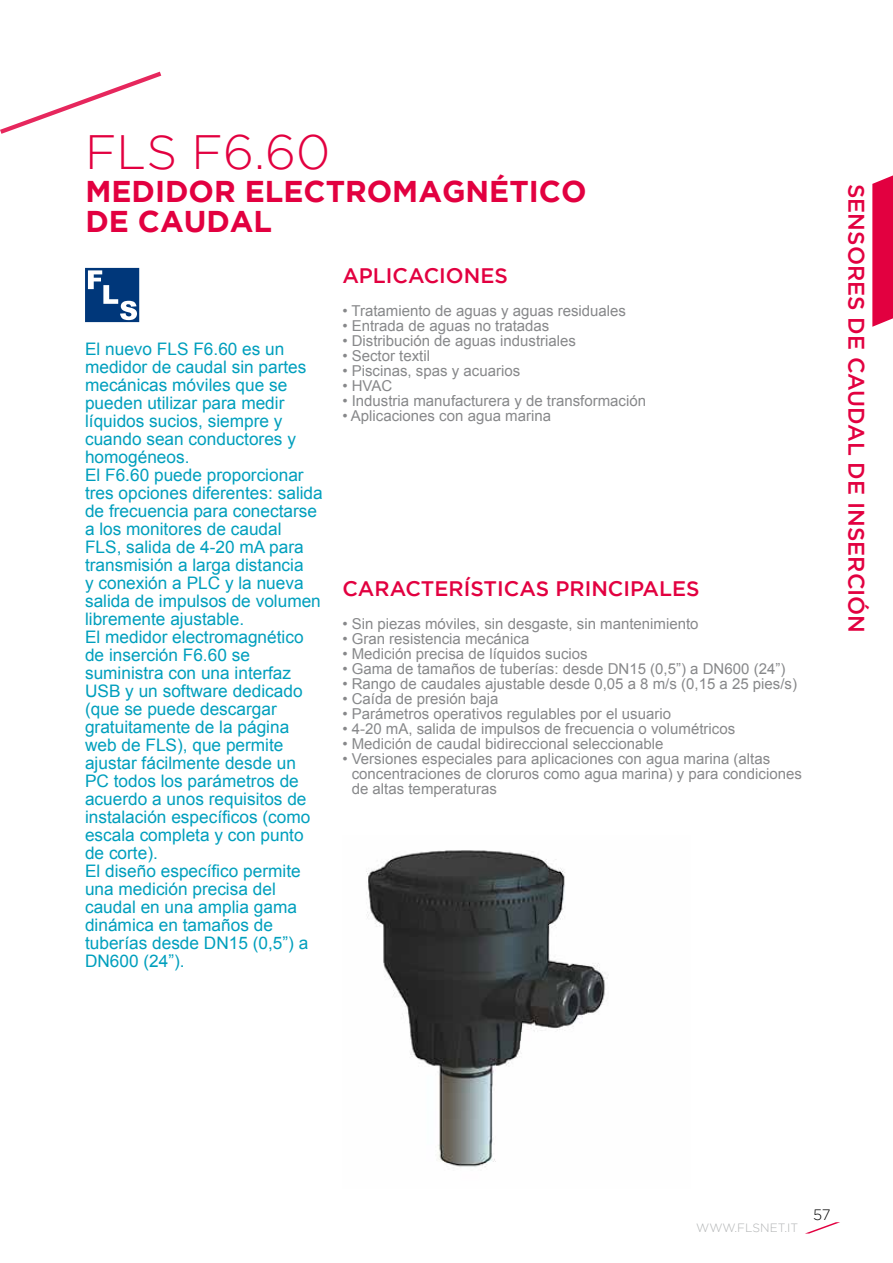
<style>
.page{position:relative;width:893px;height:1263px;background:#fff}
.page>*{position:absolute;margin:0;border:0;box-sizing:border-box;transform-origin:0 0}
.t1{font:300 48.15px "Gotham";color:#e20040}
.t2{font:700 30px "Gotham";color:#e20040}
.t3{font:500 22.5px "Gotham";color:#e20040}
.t4{font:500 21px "Gotham";color:#e20040}
.t5{font:17.25px/18px "Arial";color:#009fbd}
.t6{font:15px/15px "Arial";color:#87888a}
.t7{font:300 15px "Gotham";color:#000}
.t8{font:300 12px "Gotham";color:#b1b3b4}
</style>
<div class="page">
<svg style="left:806px;top:1222px;width:34px;height:11px"></svg>
<svg style="left:872px;top:175px;width:21px;height:152px;background:#e4134e"></svg>
<svg style="left:0;top:72px;width:161px;height:62px"></svg>
<img style="left:366px;top:850px;width:239px;height:317px">
<svg style="left:85px;top:268px;width:54px;height:54px;background:#2e5b92"></svg>
<h1 class="t1" style="left:85px;top:126px;width:29px">FLS</h1>
<h1 class="t1" style="left:192px;top:126px;width:140px">F6.60</h1>
<h2 class="t2" style="left:85px;top:174px;width:284px">MEDIDOR ELECTROM</h2>
<h2 class="t2" style="left:418px;top:174px;width:170px">AGNÉTICO</h2>
<h2 class="t2" style="left:85px;top:204px;width:185px">DE CAUDAL</h2>
<p class="t5" style="left:85px;top:340px;width:239px">El nuevo FLS F6.60 es un medidor de caudal sin partes mecánicas móviles que se pueden utilizar para medir líquidos sucios, siempre y cuando sean conductores y homogéneos.<br>El F6.60 puede proporcionar tres opciones diferentes: salida de frecuencia para conectarse a los monitores de caudal<br>FLS, salida de 4-20 mA para transmisión a larga distancia<br>y conexión a PLC y la nueva salida de impulsos de volumen libremente ajustable.<br>El medidor electromagnético de inserción F6.60 se suministra con una interfaz<br>USB y un software dedicado (que se puede descargar gratuitamente de la página web de FLS), que permite ajustar fácilmente desde un<br>PC todos los parámetros de acuerdo a unos requisitos de instalación específicos (como escala completa y con punto de corte).<br>El diseño específico permite una medición precisa del caudal en una amplia gama dinámica en tamaños de tuberías desde DN15 (0,5”) a<br>DN600 (24”).</p>
<p class="t4" style="left:342px;top:264px;width:45px">APLICACIONES</p>
<p class="t6" style="left:342px;top:303px;width:285px">• Tratamiento de aguas y aguas residuales</p>
<p class="t6" style="left:342px;top:318px;width:209px">• Entrada de aguas no tratadas</p>
<p class="t6" style="left:342px;top:333px;width:235px">• Distribución de aguas industriales</p>
<p class="t6" style="left:342px;top:348px;width:89px">• Sector textil</p>
<p class="t6" style="left:342px;top:363px;width:179px">• Piscinas, spas y acuarios</p>
<p class="t6" style="left:342px;top:378px;width:51px">• HVAC</p>
<p class="t6" style="left:342px;top:393px;width:305px">• Industria manufacturera y de transformación</p>
<p class="t6" style="left:342px;top:408px;width:210px">• Aplicaciones con agua marina</p>
<p class="t4" style="left:342px;top:577px;width:17px">CARAC</p>
<p class="t4" style="left:421px;top:577px;width:90px">TERÍSTICAS</p>
<p class="t4" style="left:555px;top:577px;width:27px">PRINCI</p>
<p class="t4" style="left:630px;top:577px;width:28px">PALES</p>
<p class="t6" style="left:342px;top:616px;width:358px">• Sin piezas móviles, sin desgaste, sin mantenimiento</p>
<p class="t6" style="left:342px;top:631px;width:188px">• Gran resistencia mecánica</p>
<p class="t6" style="left:342px;top:646px;width:247px">• Medición precisa de líquidos sucios</p>
<p class="t6" style="left:342px;top:661px;width:444px">• Gama de tamaños de tuberías: desde DN15 (0,5”) a DN600 (24”)</p>
<p class="t6" style="left:342px;top:676px;width:456px">• Rango de caudales ajustable desde 0,05 a 8 m/s (0,15 a 25 pies/s)</p>
<p class="t6" style="left:342px;top:691px;width:158px">• Caída de presión baja</p>
<p class="t6" style="left:342px;top:706px;width:330px">• Parámetros operativos regulables por el usuario</p>
<p class="t6" style="left:342px;top:721px;width:394px">• 4-20 mA, salida de impulsos de frecuencia o volumétricos</p>
<p class="t6" style="left:342px;top:736px;width:323px">• Medición de caudal bidireccional seleccionable</p>
<p class="t6" style="left:352px;top:751px;width:452px;text-indent:-9px">• Versiones especiales para aplicaciones con agua marina (altas concentraciones de cloruros como agua marina) y para condiciones de altas temperaturas</p>
<h3 class="t3" style="left:869px;top:184px;width:451px;rotate:90deg">sensores de caudal de inserción</h3>
<p class="t8" style="left:696px;top:1221px;width:103px">WWW.FLSNET.IT</p>
<p class="t7" style="left:813px;top:1207px;width:19px">57</p>
</div>
